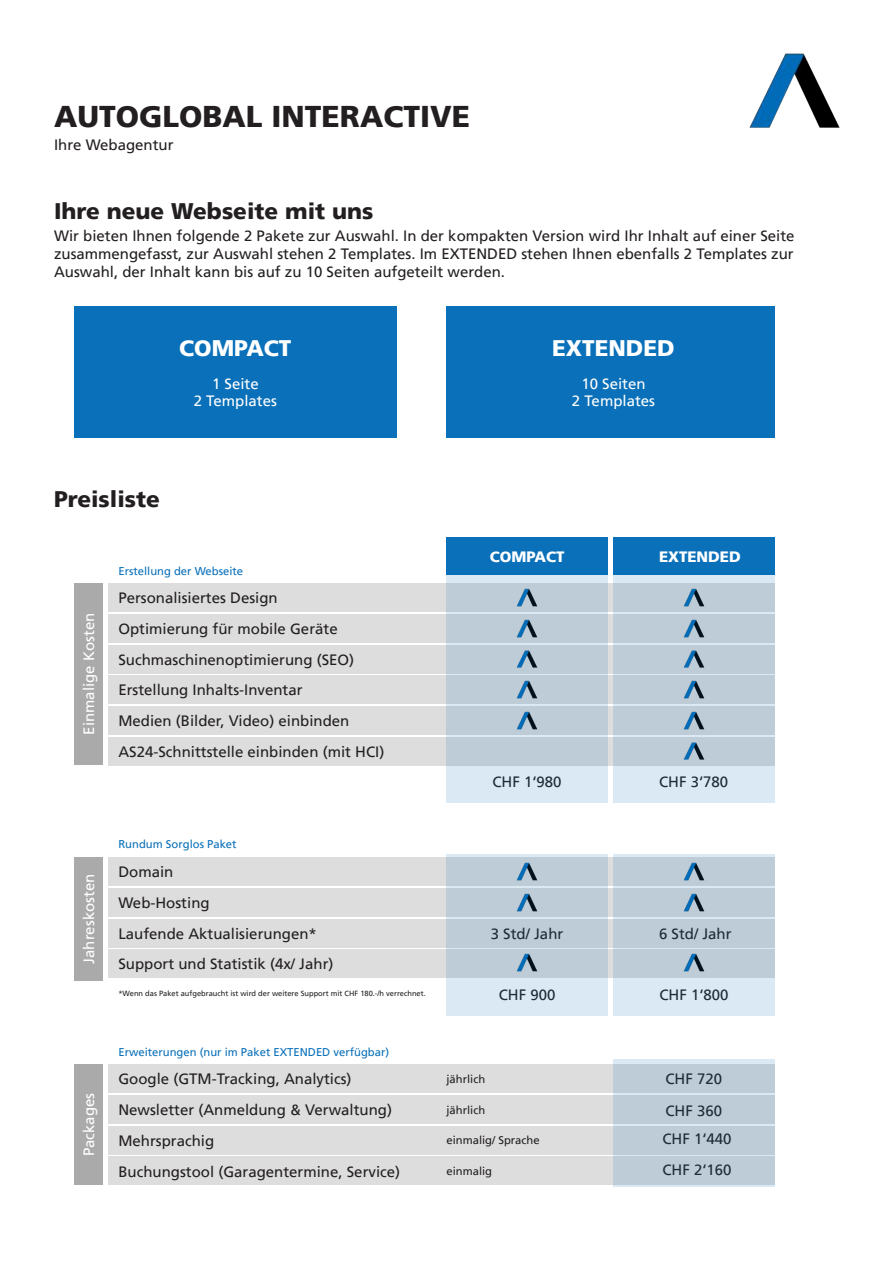
<style>
.page{position:relative;width:893px;height:1263px;background:#fff}
.page>*{position:absolute;margin:0;border:0;box-sizing:border-box;transform-origin:0 0}
.t1{font:900 30px "Frutiger LT";color:#231f20}
.t2{font:900 22.5px "Frutiger LT";color:#231f20}
.t3{font:900 22.5px "Frutiger LT";color:#fff}
.t4{font:15px/30.8px "Frutiger LT";color:#231f20}
.t5{font:15px/16.5px "Frutiger LT";color:#fff;text-align:center}
.t6{font:900 15px "Frutiger LT";color:#fff}
.t7{font:11.25px "Frutiger LT";color:#0970b9}
.t8{font:11.25px "Frutiger LT";color:#231f20}
.t9{font:7.5px "Frutiger LT";color:#231f20}
</style>
<div class="page">
<img style="left:749px;top:53px;width:91px;height:75px">
<div style="left:74px;top:306px;width:322px;height:132px;background:#0970b9"></div>
<div style="left:446px;top:306px;width:329px;height:132px;background:#0970b9"></div>
<div style="left:613px;top:537px;width:162px;height:37px;background:#0970b9"></div>
<div style="left:446px;top:537px;width:162px;height:37px;background:#0970b9"></div>
<div style="left:74px;top:583px;width:29px;height:182px;background:#aaa"></div>
<div style="left:108px;top:583px;width:667px;height:29px;background:#ddd"></div>
<div style="left:108px;top:614px;width:667px;height:29px;background:#ddd"></div>
<div style="left:108px;top:645px;width:667px;height:28px;background:#ddd"></div>
<div style="left:108px;top:675px;width:667px;height:29px;background:#ddd"></div>
<div style="left:108px;top:706px;width:667px;height:29px;background:#ddd"></div>
<div style="left:74px;top:857px;width:29px;height:123px;background:#aaa"></div>
<div style="left:108px;top:857px;width:667px;height:29px;background:#ddd"></div>
<div style="left:108px;top:888px;width:667px;height:29px;background:#ddd"></div>
<div style="left:108px;top:919px;width:667px;height:28px;background:#ddd"></div>
<div style="left:108px;top:949px;width:667px;height:29px;background:#ddd"></div>
<div style="left:74px;top:1064px;width:29px;height:121px;background:#aaa"></div>
<div style="left:108px;top:1064px;width:667px;height:29px;background:#ddd"></div>
<div style="left:108px;top:1095px;width:667px;height:29px;background:#ddd"></div>
<div style="left:108px;top:1126px;width:667px;height:28px;background:#ddd"></div>
<svg style="left:446px;top:854px;width:162px;height:161px;background:#c1d1dd"></svg>
<svg style="left:613px;top:854px;width:162px;height:161px;background:#c1d1dd"></svg>
<div style="left:108px;top:737px;width:667px;height:28px;background:#ddd"></div>
<svg style="left:446px;top:574px;width:162px;height:229px;background:#c0d0dc"></svg>
<svg style="left:613px;top:574px;width:162px;height:229px;background:#bfd0dc"></svg>
<div style="left:108px;top:1157px;width:667px;height:28px;background:#ddd"></div>
<svg style="left:613px;top:1060px;width:162px;height:127px;background:#bfced9"></svg>
<h1 class="t1" style="left:54px;top:98px;width:418px">AUTOGLOBAL INTERACTIVE</h1>
<p class="t4" style="left:54px;top:129px;width:121px">Ihre Webagentur</p>
<h2 class="t2" style="left:54px;top:197px;width:321px">Ihre neue Webseite mit uns</h2>
<p class="t4" style="left:54px;top:226px;width:742px;line-height:18px;text-align:justify">Wir bieten Ihnen folgende 2 Pakete zur Auswahl. In der kompakten Version wird Ihr Inhalt auf einer Seite zusammengefasst, zur Auswahl stehen 2 Templates. Im EXTENDED stehen Ihnen ebenfalls 2 Templates zur Auswahl, der Inhalt kann bis auf zu 10 Seiten aufgeteilt werden.</p>
<h2 class="t3" style="left:179px;top:334px;width:114px">COMPACT</h2>
<h2 class="t3" style="left:552px;top:334px;width:124px">EXTENDED</h2>
<p class="t5" style="left:194px;top:376px;width:85px">1 Seite<br>2 Templates</p>
<p class="t5" style="left:572px;top:376px;width:85px">10 Seiten<br>2 Templates</p>
<h2 class="t2" style="left:54px;top:486px;width:107px">Preisliste</h2>
<p class="t6" style="left:490px;top:547px;width:76px">COMPACT</p>
<p class="t6" style="left:659px;top:547px;width:83px">EXTENDED</p>
<p class="t5" style="left:81px;top:735px;width:123px;rotate:-90deg">Einmalige Kosten</p>
<p class="t7" style="left:118px;top:564px;width:126px">Erstellung der Webseite</p>
<p class="t4" style="left:118px;top:583px;width:237px">Personalisiertes Design<br>Optimierung für mobile Geräte<br>Suchmaschinenoptimierung (SEO)<br>Erstellung Inhalts-Inventar</p>
<p class="t4" style="left:118px;top:705px;width:232px">Medien (Bilder, Video) einbinden</p>
<p class="t4" style="left:118px;top:736px;width:267px">AS24-Schnittstelle einbinden (mit HCI)</p>
<p class="t7" style="left:118px;top:838px;width:120px">Rundum Sorglos Paket</p>
<p class="t5" style="left:81px;top:964px;width:92px;rotate:-90deg">Jahreskosten</p>
<p class="t4" style="left:118px;top:857px;width:217px">Domain<br>Web-Hosting<br>Laufende Aktualisierungen*<br>Support und Statistik (4x/ Jahr)</p>
<p class="t9" style="left:118px;top:989px;width:309px">*Wenn das Paket aufgebraucht ist wird der weitere Support mit CHF 180.-/h verrechnet.</p>
<p class="t5" style="left:81px;top:1156px;width:65px;rotate:-90deg">Packages</p>
<p class="t7" style="left:118px;top:1045px;width:272px">Erweiterungen (nur im Paket EXTENDED verfügbar)</p>
<p class="t4" style="left:118px;top:1064px;width:275px">Google (GTM-Tracking, Analytics)<br>Newsletter (Anmeldung &amp; Verwaltung)<br>Mehrsprachig</p>
<p class="t4" style="left:492px;top:767px;width:71px">CHF 1‘980</p>
<p class="t4" style="left:659px;top:767px;width:71px">CHF 3‘780</p>
<p class="t4" style="left:491px;top:918px;width:74px">3 Std/ Jahr</p>
<p class="t4" style="left:659px;top:918px;width:74px">6 Std/ Jahr</p>
<p class="t4" style="left:499px;top:979px;width:58px">CHF 900</p>
<p class="t4" style="left:659px;top:979px;width:71px">CHF 1‘800</p>
<p class="t8" style="left:446px;top:1072px;width:40px">jährlich</p>
<p class="t8" style="left:446px;top:1103px;width:40px">jährlich</p>
<p class="t8" style="left:446px;top:1134px;width:95px">einmalig/ Sprache</p>
<p class="t4" style="left:665px;top:1063px;width:58px;line-height:31.7px">CHF 720<br>CHF 360</p>
<p class="t4" style="left:662px;top:1124px;width:71px">CHF 1‘440</p>
<p class="t4" style="left:118px;top:1156px;width:283px">Buchungstool (Garagentermine, Service)</p>
<p class="t8" style="left:446px;top:1164px;width:47px">einmalig</p>
<p class="t4" style="left:662px;top:1154px;width:71px">CHF 2‘160</p>
</div>
